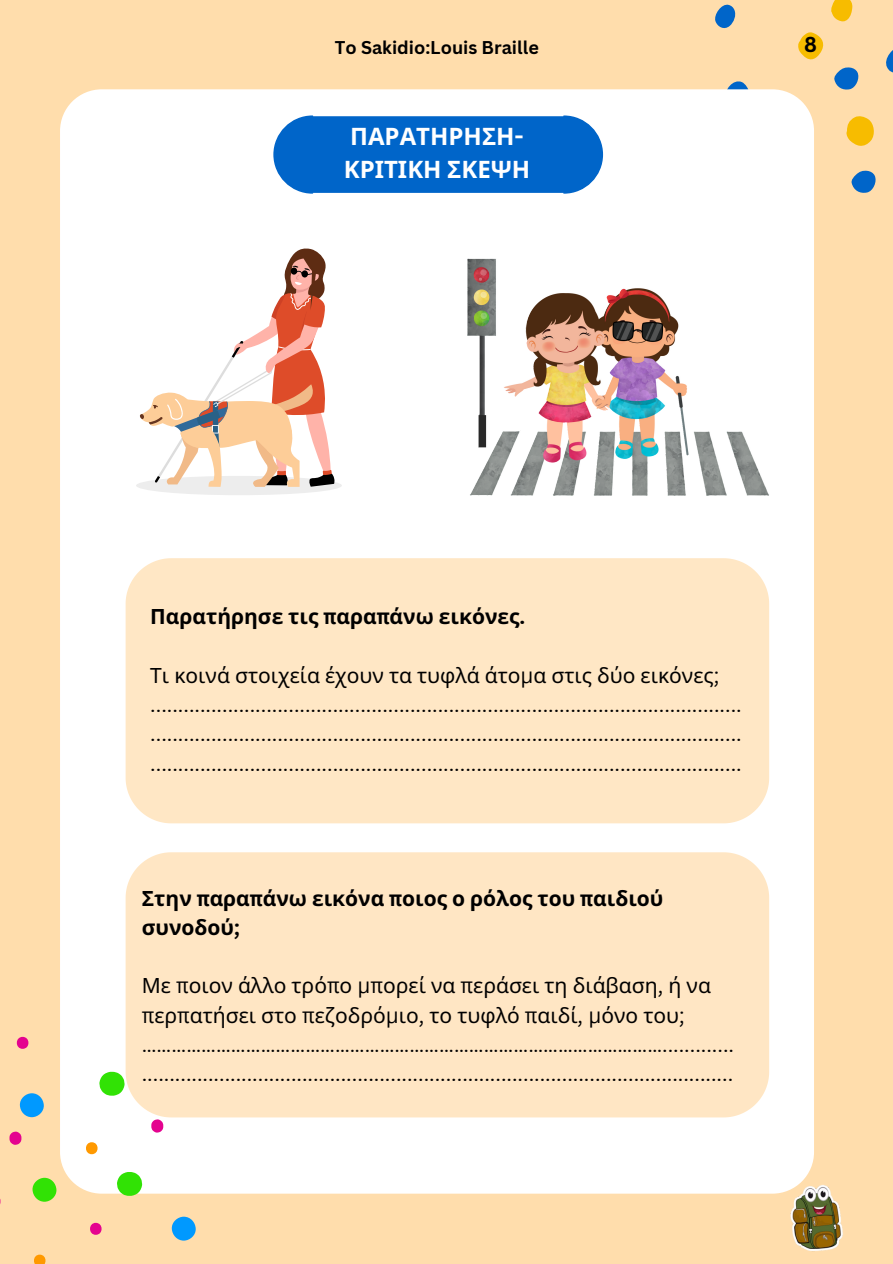
<style>
.page{position:relative;width:893px;height:1264px;background:#fff}
.page>*{position:absolute;margin:0;border:0;box-sizing:border-box;transform-origin:0 0}
.t1{font:700 24px "Noto Sans";color:#fff}
.t2{font:21px/29.2px "Canva Sans";color:#000;text-align:justify}
.t3{font:21px/29.2px "Noto Sans";color:#000}
.t4{font:700 21px/29.2px "Noto Sans";color:#000}
.t5{font:700 21px "Canva Sans";color:#000}
.t6{font:700 18px "Canva Sans";color:#000}
.s1{font-family:"Canva Sans"}
</style>
<div class="page">
<div style="left:0;top:0;width:892px;height:1263px;background:#ffddac"></div>
<svg style="left:715px;top:4px;width:21px;height:25px"></svg>
<svg style="left:834px;top:67px;width:25px;height:23px"></svg>
<svg style="left:851px;top:170px;width:25px;height:23px"></svg>
<svg style="left:727px;top:81px;width:21px;height:8px"></svg>
<svg style="left:798px;top:32px;width:26px;height:28px"></svg>
<svg style="left:846px;top:116px;width:28px;height:30px"></svg>
<svg style="left:886px;top:51px;width:6px;height:21px"></svg>
<svg style="left:831px;top:0;width:21px;height:22px"></svg>
<div style="left:60px;top:89px;width:754px;height:1104px;background:#fff"></div>
<img style="left:734px;top:1174px;width:109px;height:77px">
<svg style="left:273px;top:115px;width:330px;height:78px;background:#116fcc"></svg>
<div style="left:136px;top:476px;width:206px;height:19px;background:#ededed;border-radius:50%"></div>
<svg style="left:139px;top:246px;width:195px;height:241px;background:#f1d7cb"></svg>
<div style="left:126px;top:558px;width:643px;height:265px;background:#ffe7c5"></div>
<div style="left:126px;top:852px;width:643px;height:265px;background:#ffe6c4"></div>
<img style="left:467px;top:259px;width:302px;height:236px">
<svg style="left:0;top:935px;width:238px;height:328px"></svg>
<p class="t6" style="left:335px;top:35px;width:205px">To Sakidio:Louis Braille</p>
<p class="t5" style="left:804px;top:29px;width:14px">8</p>
<p class="t1" style="left:350px;top:120px;width:175px">ΠΑΡΑΤΗΡΗΣΗ<span class="s1">-</span></p>
<p class="t1" style="left:344px;top:152px;width:188px">ΚΡΙΤΙΚΗ ΣΚΕΨΗ</p>
<p class="t4" style="left:150px;top:601px;width:376px">Παρατήρησε τις <span class="s1">π</span>αρα<span class="s1">π</span>άνω εικόνες<span class="s1">.</span></p>
<p class="t3" style="left:150px;top:660px;width:570px">Τι κοινά στοιχεία έχουν τα τυφλά άτο<span class="s1">μ</span>α στις δύο εικόνες<span class="s1">;</span></p>
<p class="t2" style="left:150px;top:689px;width:593px">........................................................................................................... ........................................................................................................... ...........................................................................................................</p>
<p class="t4" style="left:142px;top:882px;width:523px">Στην <span class="s1">π</span>αρα<span class="s1">π</span>άνω εικόνα <span class="s1">π</span>οιος ο ρόλος του <span class="s1">π</span>αιδιού συνοδού<span class="s1">;</span></p>
<p class="t3" style="left:142px;top:970px;width:570px">Με <span class="s1">π</span>οιον άλλο τρό<span class="s1">π</span>ο <span class="s1">μπ</span>ορεί να <span class="s1">π</span>εράσει τη διάβαση<span class="s1">,</span> ή να <span class="s1">π</span>ερ<span class="s1">π</span>ατήσει στο <span class="s1">π</span>εζοδρό<span class="s1">μ</span>ιο<span class="s1">,</span> το τυφλό <span class="s1">π</span>αιδί<span class="s1">, μ</span>όνο του<span class="s1">;</span></p>
<p class="t2" style="left:142px;top:1029px;width:593px">……………………………………………………………………………………………............. ...........................................................................................................</p>
</div>
